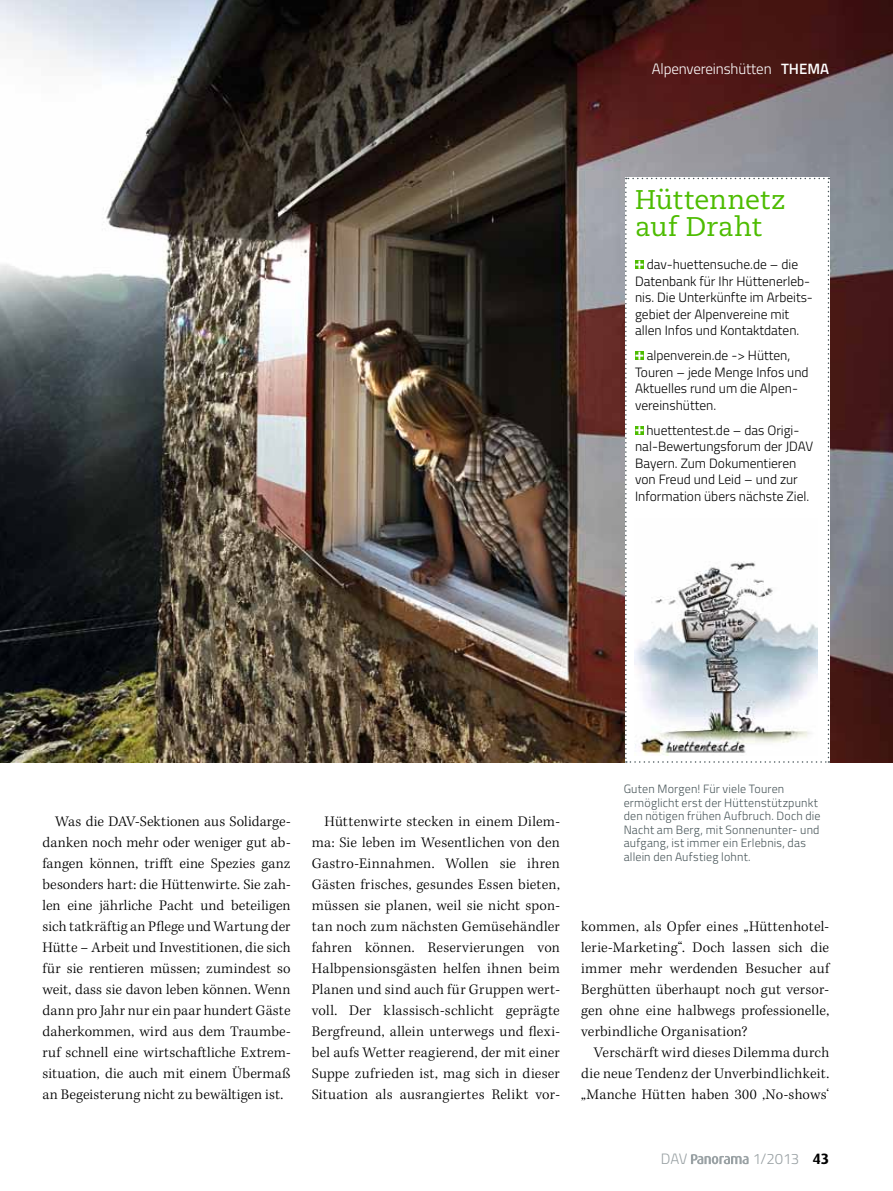
<style>
.page{position:relative;width:893px;height:1191px;background:#fff}
.page>*{position:absolute;margin:0;border:0;box-sizing:border-box;transform-origin:0 0}
.t1{font:27px/27px "Caecilia LT Std";letter-spacing:.005em;color:#4dbc00}
.t2{font:300 15px/21px "Kepler Std";letter-spacing:.01em;color:#000;text-align:justify}
.t3{font:300 15px "Titillium";letter-spacing:-.01em;color:#fff}
.t4{font:300 15px "Titillium";letter-spacing:-.02em;color:#99a1a4}
.t5{font:300 13.5px/16.5px "Titillium";color:#000}
.t6{font:300 12px/13.5px "Titillium";letter-spacing:.015em;color:#485559}
.s1{font-weight:600}
.s2{font-family:"Dax";font-weight:700;color:#000}
</style>
<div class="page">
<img style="left:0;top:0;width:893px;height:762px">
<svg style="left:691px;top:1154px;width:58px;height:10px"></svg>
<svg style="left:625px;top:178px;width:204px;height:584px"></svg>
<img style="left:634px;top:518px;width:183px;height:237px">
<p class="t3" style="left:652px;top:58px;width:178px">Alpenvereinshütten <span class="s1">THEMA</span></p>
<h1 class="t1" style="left:635px;top:186px;width:152px">Hüttennetz auf Draht</h1>
<p class="t5" style="left:635px;top:255px;width:179px;text-indent:12px">dav-huettensuche.de – die<br>Datenbank für Ihr Hüttenerleb&shy;nis. Die Unterkünfte im Arbeits&shy;gebiet der Alpenvereine mit allen Infos und Kontaktdaten.</p>
<p class="t5" style="left:635px;top:346px;width:175px;text-indent:12px">alpenverein.de -&gt; Hütten,<br>Touren – jede Menge Infos und<br>Aktuelles rund um die Alpen&shy;vereinshütten.</p>
<p class="t5" style="left:635px;top:421px;width:180px;text-indent:11px">huettentest.de – das Origi&shy;nal-Bewertungsforum der JDAV<br>Bayern. Zum Dokumentieren von Freud und Leid – und zur<br>Information übers nächste Ziel.</p>
<p class="t2" style="left:43px;top:811px;width:250px;text-indent:13px">Was die DAV-Sektionen aus Solidarge&shy;danken noch mehr oder weniger gut ab&shy;fangen können, trifft eine Spezies ganz besonders hart: die Hüttenwirte. Sie zah&shy;len eine jährliche Pacht und beteiligen sich tatkräftig an Pflege und Wartung der Hütte – Arbeit und Investitionen, die sich für sie rentieren müssen; zumindest so weit, dass sie davon leben können. Wenn dann pro Jahr nur ein paar hundert Gäste daherkommen, wird aus dem Traumbe&shy;ruf schnell eine wirtschaftliche Extrem&shy;situation, die auch mit einem Übermaß an Begeisterung nicht zu bewältigen ist.</p>
<p class="t2" style="left:312px;top:811px;width:250px;text-indent:13px">Hüttenwirte stecken in einem Dilem&shy;ma: Sie leben im Wesentlichen von den Gastro-Einnahmen. Wollen sie ihren Gästen frisches, gesundes Essen bieten, müssen sie planen, weil sie nicht spon&shy;tan noch zum nächsten Gemüsehändler fahren können. Reservierungen von Halbpensionsgästen helfen ihnen beim Planen und sind auch für Gruppen wert&shy;voll. Der klassisch-schlicht geprägte Bergfreund, allein unterwegs und flexi&shy;bel aufs Wetter reagierend, der mit einer Suppe zufrieden ist, mag sich in dieser Situation als ausrangiertes Relikt vor-</p>
<p class="t6" style="left:624px;top:781px;width:198px">Guten Morgen! Für viele Touren ermöglicht erst der Hüttenstützpunkt den nötigen frühen Aufbruch. Doch die Nacht am Berg, mit Sonnenunter- und aufgang, ist immer ein Erlebnis, das allein den Aufstieg lohnt.</p>
<p class="t2" style="left:581px;top:916px;width:250px">kommen, als Opfer eines „Hüttenhotel&shy;lerie-Marketing“. Doch lassen sich die immer mehr werdenden Besucher auf Berghütten überhaupt noch gut versor&shy;gen ohne eine halbwegs professionelle, verbindliche Organisation?</p>
<p class="t2" style="left:581px;top:1042px;width:250px;text-indent:13px">Verschärft wird dieses Dilemma durch die neue Tendenz der Unverbindlichkeit. „Manche Hütten haben 300 ‚No-shows‘</p>
<p class="t4" style="left:661px;top:1148px;width:28px">DAV</p>
<p class="t4" style="left:753px;top:1148px;width:78px">1/2013 <span class="s2">43</span></p>
</div>
